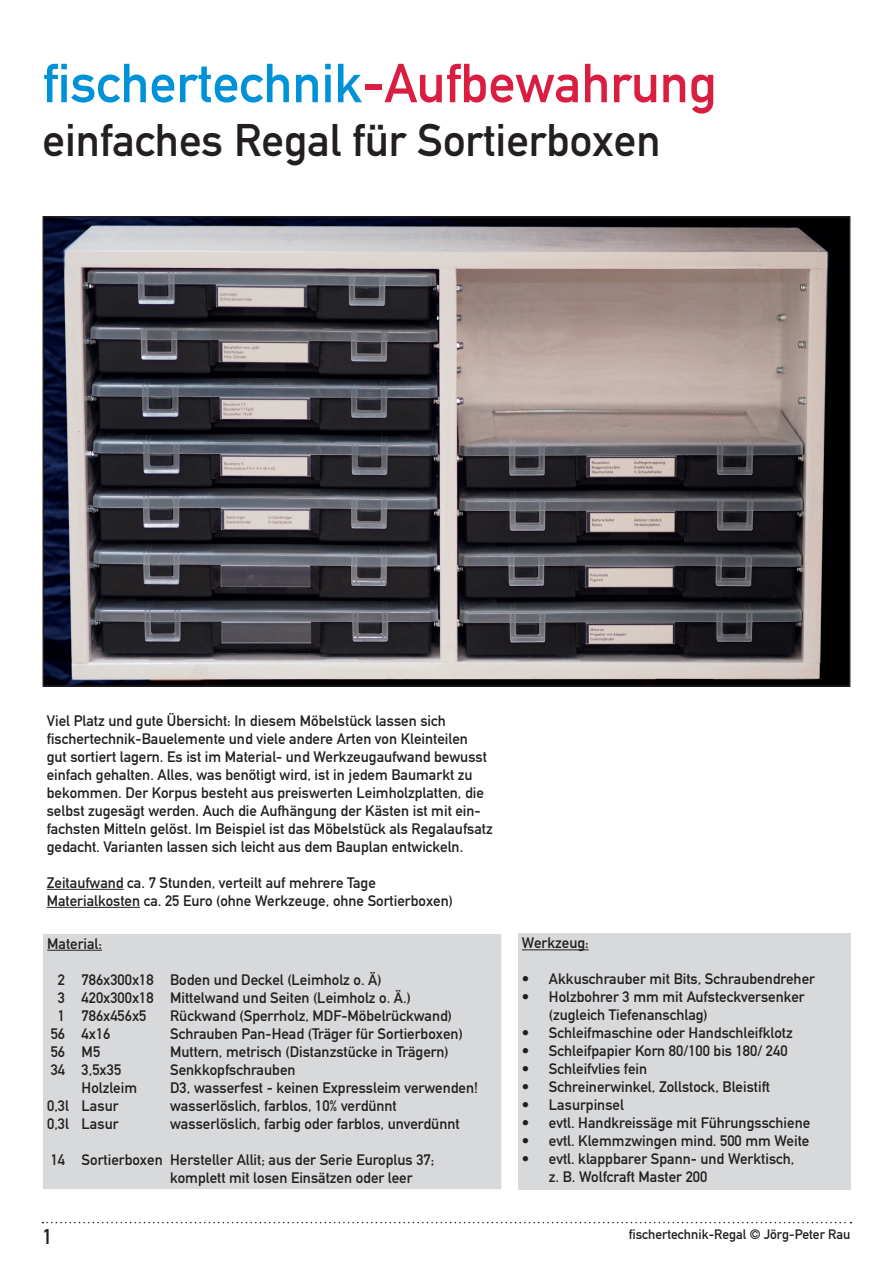
<style>
.page{position:relative;width:893px;height:1263px;background:#fff}
.page>*{position:absolute;margin:0;border:0;box-sizing:border-box;transform-origin:0 0}
.t1{font:54px "DIN Mittelschrift Std";color:#0092d8}
.t2{font:45px "DIN Mittelschrift Std";color:#231f20}
.Infobox{font:21px "DIN Mittelschrift Std";color:#231f20}
.Infobox-2{font:15px/18px "DIN Mittelschrift Std";color:#231f20}
.Infobox-3{font:13.5px "DIN Mittelschrift Std";color:#231f20}
.s1{color:#da1e42}
</style>
<div class="page">
<svg style="left:43px;top:1222px;width:808px;height:1px"></svg>
<img style="left:46px;top:219px;width:801px;height:465px">
<div style="left:43px;top:216px;width:807px;height:471px;border:2px solid #231f20"></div>
<hr style="left:47px;top:889px;width:77px;height:1px;background:#231f20">
<hr style="left:47px;top:907px;width:93px;height:1px;background:#231f20">
<div style="left:43px;top:933px;width:459px;height:256px;background:#d8d9db"></div>
<hr style="left:47px;top:950px;width:55px;height:1px;background:#231f20">
<div style="left:42px;top:933px;width:460px;height:257px;border:1px solid #fff"></div>
<div style="left:518px;top:933px;width:332px;height:256px;background:#d8d9db"></div>
<hr style="left:522px;top:949px;width:67px;height:1px;background:#231f20">
<p class="t1" style="left:43px;top:52px;width:676px">fischertechnik<span class="s1">-Aufbewahrung</span></p>
<p class="t2" style="left:43px;top:114px;width:619px">einfaches Regal für Sortierboxen</p>
<p class="Infobox-2" style="left:47px;top:712px;width:447px">Viel Platz und gute Übersicht: In diesem Möbelstück lassen sich fischertechnik-Bauelemente und viele andere Arten von Kleinteilen<br>gut sortiert lagern. Es ist im Material- und Werkzeugaufwand bewusst einfach gehalten. Alles, was benötigt wird, ist in jedem Baumarkt zu bekommen. Der Korpus besteht aus preiswerten Leimholzplatten, die selbst zugesägt werden. Auch die Aufhängung der Kästen ist mit ein&shy;fachsten Mitteln gelöst. Im Beispiel ist das Möbelstück als Regalaufsatz gedacht. Varianten lassen sich leicht aus dem Bauplan entwickeln.</p>
<p class="Infobox-2" style="left:47px;top:874px;width:331px">Zeitaufwand ca. 7 Stunden, verteilt auf mehrere Tage</p>
<p class="Infobox-2" style="left:47px;top:892px;width:408px">Materialkosten ca. 25 Euro (ohne Werkzeuge, ohne Sortierboxen)</p>
<p class="Infobox-2" style="left:47px;top:934px;width:56px">Material:</p>
<p class="Infobox-2" style="left:58px;top:970px;width:325px">2 786x300x18 Boden und Deckel (Leimholz o. Ä)</p>
<p class="Infobox-2" style="left:58px;top:988px;width:354px">3 420x300x18 Mittelwand und Seiten (Leimholz o. Ä.)</p>
<p class="Infobox-2" style="left:58px;top:1006px;width:90px">1 786x456x5</p>
<p class="Infobox-2" style="left:170px;top:1006px;width:283px">Rückwand (Sperrholz, MDF-Möbelrückwand)</p>
<p class="Infobox-2" style="left:51px;top:1024px;width:61px">56 4x16</p>
<p class="Infobox-2" style="left:170px;top:1024px;width:294px">Schrauben Pan-Head (Träger für Sortierboxen)</p>
<p class="Infobox-2" style="left:51px;top:1042px;width:51px">56 M5</p>
<p class="Infobox-2" style="left:170px;top:1042px;width:280px">Muttern, metrisch (Distanzstücke in Trägern)</p>
<p class="Infobox-2" style="left:51px;top:1060px;width:72px">34 3,5x35</p>
<p class="Infobox-2" style="left:170px;top:1060px;width:127px">Senkkopfschrauben</p>
<p class="Infobox-2" style="left:82px;top:1078px;width:57px">Holzleim</p>
<p class="Infobox-2" style="left:170px;top:1078px;width:309px">D3, wasserfest - keinen Expressleim verwenden!</p>
<p class="Infobox-2" style="left:47px;top:1096px;width:73px">0,3l Lasur</p>
<p class="Infobox-2" style="left:170px;top:1096px;width:228px">wasserlöslich, farblos, 10% verdünnt</p>
<p class="Infobox-2" style="left:47px;top:1114px;width:73px">0,3l Lasur</p>
<p class="Infobox-2" style="left:170px;top:1114px;width:291px">wasserlöslich, farbig oder farblos, unverdünnt</p>
<p class="Infobox-2" style="left:170px;top:1150px;width:266px;text-indent:-119px">14 Sortierboxen Hersteller Allit; aus der Serie Europlus 37; komplett mit losen Einsätzen oder leer</p>
<p class="Infobox" style="left:43px;top:1225px;width:12px">1</p>
<p class="Infobox-2" style="left:522px;top:934px;width:68px">Werkzeug:</p>
<p class="Infobox-2" style="left:522px;top:970px;width:295px">• Akkuschrauber mit Bits, Schraubendreher</p>
<p class="Infobox-2" style="left:549px;top:988px;width:257px;text-indent:-27px">• Holzbohrer 3 mm mit Aufsteckversenker (zugleich Tiefenanschlag)</p>
<p class="Infobox-2" style="left:522px;top:1024px;width:272px">• Schleifmaschine oder Handschleifklotz</p>
<p class="Infobox-2" style="left:522px;top:1042px;width:267px">• Schleifpapier Korn 80/100 bis 180/ 240</p>
<p class="Infobox-2" style="left:522px;top:1060px;width:127px">• Schleifvlies fein</p>
<p class="Infobox-2" style="left:522px;top:1078px;width:250px">• Schreinerwinkel, Zollstock, Bleistift</p>
<p class="Infobox-2" style="left:522px;top:1096px;width:103px">• Lasurpinsel</p>
<p class="Infobox-2" style="left:522px;top:1114px;width:290px">• evtl. Handkreissäge mit Führungsschiene</p>
<p class="Infobox-2" style="left:522px;top:1132px;width:289px">• evtl. Klemmzwingen mind. 500 mm Weite</p>
<p class="Infobox-2" style="left:549px;top:1150px;width:247px;text-indent:-27px">• evtl. klappbarer Spann- und Werktisch, z. B. Wolfcraft Master 200</p>
<p class="Infobox-3" style="left:629px;top:1226px;width:223px">fischertechnik-Regal © Jörg-Peter Rau</p>
</div>
